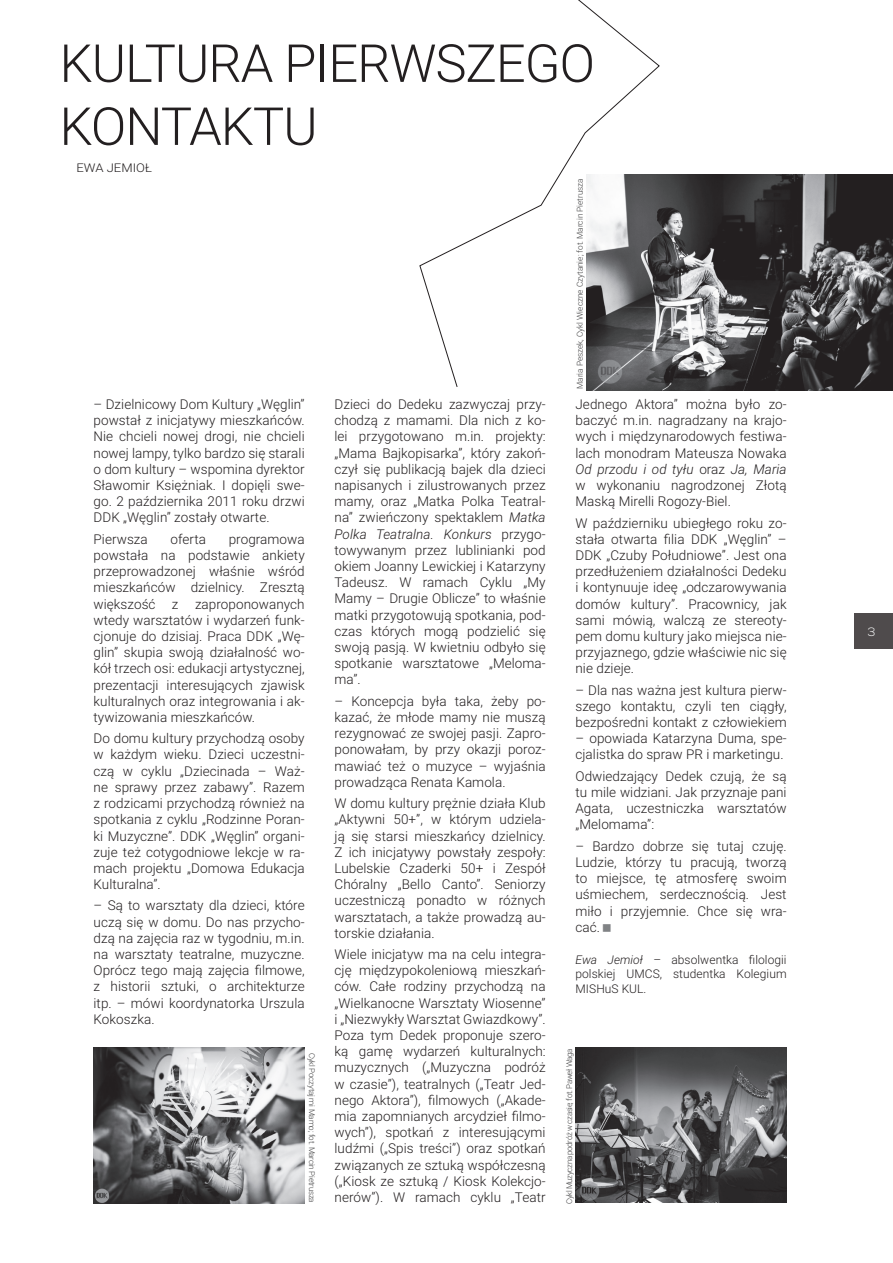
<style>
.page{position:relative;width:893px;height:1263px;background:#fff}
.page>*{position:absolute;margin:0;border:0;box-sizing:border-box;transform-origin:0 0}
.t1{font:300 52.5px/63px "Roboto";letter-spacing:-.02em;color:#231f20}
.t2{font:300 13.5px/16.2px "Roboto";letter-spacing:.005em;color:#231f20;text-align:justify}
.t3{font:300 12px/14.4px "Roboto";letter-spacing:.005em;color:#231f20;text-align:justify}
.t4{font:300 12px "Roboto";letter-spacing:.005em;color:#231f20;scale:1.09 1}
.t5{font:300 12px "Nexa";color:#fff}
.t6{font:300 8.25px "Roboto";color:#3e3e3f}
.t7{font:300 7.95px "Roboto";letter-spacing:-.035em;color:#3e3e3f}
.s1{font-style:italic}
</style>
<div class="page">
<img style="left:587px;top:174px;width:306px;height:216px">
<img style="left:94px;top:1047px;width:211px;height:156px">
<img style="left:575px;top:1047px;width:212px;height:156px">
<div style="left:854px;top:614px;width:39px;height:35px;background:#4f4b4c"></div>
<svg style="left:419px;top:0;width:426px;height:388px"></svg>
<h1 class="t1" style="left:60px;top:30px;width:537px">KULTURA PIERWSZEGO<br>KONTAKTU</h1>
<p class="t4" style="left:77px;top:159px;width:71px">EWA JEMIOŁ</p>
<p class="t2" style="left:94px;top:396px;width:213px">– Dzielnicowy Dom Kultury „Węglin” powstał z inicjatywy mieszkańców.<br>Nie chcieli nowej drogi, nie chcieli nowej lampy, tylko bardzo się starali o dom kultury – wspomina dyrektor Sławomir Księżniak. I dopięli swe&shy;go. 2 października 2011 roku drzwi DDK „Węglin” zostały otwarte.</p>
<p class="t2" style="left:94px;top:530px;width:56px">Pierwsza</p>
<p class="t2" style="left:170px;top:530px;width:37px">oferta</p>
<p class="t2" style="left:94px;top:530px;width:213px;text-indent:135px">programowa powstała na podstawie ankiety przeprowadzonej właśnie wśród mieszkańców dzielnicy. Zresztą większość z zaproponowanych wtedy warsztatów i wydarzeń funk&shy;cjonuje do dzisiaj. Praca DDK „Wę&shy;glin” skupia swoją działalność wo&shy;kół trzech osi: edukacji artystycznej, prezentacji interesujących zjawisk kulturalnych oraz integrowania i ak&shy;tywizowania mieszkańców.</p>
<p class="t2" style="left:94px;top:730px;width:213px">Do domu kultury przychodzą osoby w każdym wieku. Dzieci uczestni&shy;czą w cyklu „Dziecinada – Waż&shy;ne sprawy przez zabawy”. Razem z rodzicami przychodzą również na spotkania z cyklu „Rodzinne Poran&shy;ki Muzyczne”. DDK „Węglin” organi&shy;zuje też cotygodniowe lekcje w ra&shy;mach projektu „Domowa Edukacja Kulturalna”.</p>
<p class="t2" style="left:94px;top:897px;width:213px">– Są to warsztaty dla dzieci, które uczą się w domu. Do nas przycho&shy;dzą na zajęcia raz w tygodniu, m.in. na warsztaty teatralne, muzyczne.<br>Oprócz tego mają zajęcia filmowe, z historii sztuki, o architekturze itp. – mówi koordynatorka Urszula Kokoszka.</p>
<p class="t7" style="left:317px;top:1052px;width:152px;rotate:90deg">Cykl Poczytaj mi Mamo; fot. Marcin Pietrusza</p>
<p class="t2" style="left:334px;top:396px;width:213px">Dzieci do Dedeku zazwyczaj przy&shy;chodzą z mamami. Dla nich z ko&shy;lei przygotowano m.in. projekty: „Mama Bajkopisarka”, który zakoń&shy;czył się publikacją bajek dla dzieci napisanych i zilustrowanych przez mamy, oraz „Matka Polka Teatral&shy;na” zwieńczony spektaklem <span class="s1">Matka Polka Teatralna. Konkurs</span> przygo&shy;towywanym przez lublinianki pod okiem Joanny Lewickiej i Katarzyny Tadeusz. W ramach Cyklu „My Mamy – Drugie Oblicze” to właśnie matki przygotowują spotkania, pod&shy;czas których mogą podzielić się swoją pasją. W kwietniu odbyło się spotkanie warsztatowe „Meloma&shy;ma”.</p>
<p class="t2" style="left:334px;top:692px;width:213px">– Koncepcja była taka, żeby po&shy;kazać, że młode mamy nie muszą rezygnować ze swojej pasji. Zapro&shy;ponowałam, by przy okazji poroz&shy;mawiać też o muzyce – wyjaśnia prowadząca Renata Kamola.</p>
<p class="t2" style="left:334px;top:795px;width:213px">W domu kultury prężnie działa Klub „Aktywni 50+”, w którym udziela&shy;ją się starsi mieszkańcy dzielnicy.<br>Z ich inicjatywy powstały zespoły:<br>Lubelskie Czaderki 50+ i Zespół Chóralny „Bello Canto”. Seniorzy uczestniczą ponadto w różnych warsztatach, a także prowadzą au&shy;torskie działania.</p>
<p class="t2" style="left:334px;top:945px;width:213px">Wiele inicjatyw ma na celu integra&shy;cję międzypokoleniową mieszkań&shy;ców. Całe rodziny przychodzą na „Wielkanocne Warsztaty Wiosenne” i „Niezwykły Warsztat Gwiazdkowy”.<br>Poza tym Dedek proponuje szero&shy;ką gamę wydarzeń kulturalnych: muzycznych („Muzyczna podróż w czasie”), teatralnych („Teatr Jed&shy;nego Aktora”), filmowych („Akade&shy;mia zapomnianych arcydzieł filmo&shy;wych”), spotkań z interesującymi ludźmi („Spis treści”) oraz spotkań związanych ze sztuką współczesną („Kiosk ze sztuką / Kiosk Kolekcjo&shy;nerów”). W ramach cyklu „Teatr</p>
<p class="t6" style="left:574px;top:389px;width:212px;rotate:-90deg">Maria Peszek, Cykl Wieczne Czytanie; fot. Marcin Pietrusza</p>
<p class="t2" style="left:575px;top:396px;width:213px">Jednego Aktora” można było zo&shy;baczyć m.in. nagradzany na krajo&shy;wych i międzynarodowych festiwa&shy;lach monodram Mateusza Nowaka <span class="s1">Od przodu i od tyłu</span> oraz <span class="s1">Ja, Maria </span>w wykonaniu nagrodzonej Złotą Maską Mirelli Rogozy-Biel.</p>
<p class="t2" style="left:575px;top:514px;width:213px">W październiku ubiegłego roku zo&shy;stała otwarta filia DDK „Węglin” – DDK „Czuby Południowe”. Jest ona przedłużeniem działalności Dedeku i kontynuuje ideę „odczarowywania domów kultury”. Pracownicy, jak sami mówią, walczą ze stereoty&shy;pem domu kultury jako miejsca nie&shy;przyjaznego, gdzie właściwie nic się nie dzieje.</p>
<p class="t2" style="left:575px;top:681px;width:213px">– Dla nas ważna jest kultura pierw&shy;szego kontaktu, czyli ten ciągły, bezpośredni kontakt z człowiekiem</p>
<p class="t2" style="left:575px;top:730px;width:213px">– opowiada Katarzyna Duma, spe&shy;cjalistka do spraw PR i marketingu.</p>
<p class="t2" style="left:575px;top:767px;width:213px">Odwiedzający Dedek czują, że są tu mile widziani. Jak przyznaje pani Agata, uczestniczka warsztatów „Melomama”:</p>
<p class="t2" style="left:575px;top:837px;width:213px">– Bardzo dobrze się tutaj czuję.<br>Ludzie, którzy tu pracują, tworzą to miejsce, tę atmosferę swoim uśmiechem, serdecznością. Jest miło i przyjemnie. Chce się wra&shy;cać.</p>
<p class="t3" style="left:575px;top:952px;width:213px"><span class="s1">Ewa Jemioł</span> – absolwentka filologii polskiej UMCS, studentka Kolegium MISHuS KUL.</p>
<p class="t7" style="left:564px;top:1204px;width:157px;rotate:-90deg">Cykl Muzyczna podróż w czasie; fot. Paweł Waga</p>
<p class="t5" style="left:868px;top:625px;width:9px">3</p>
</div>
